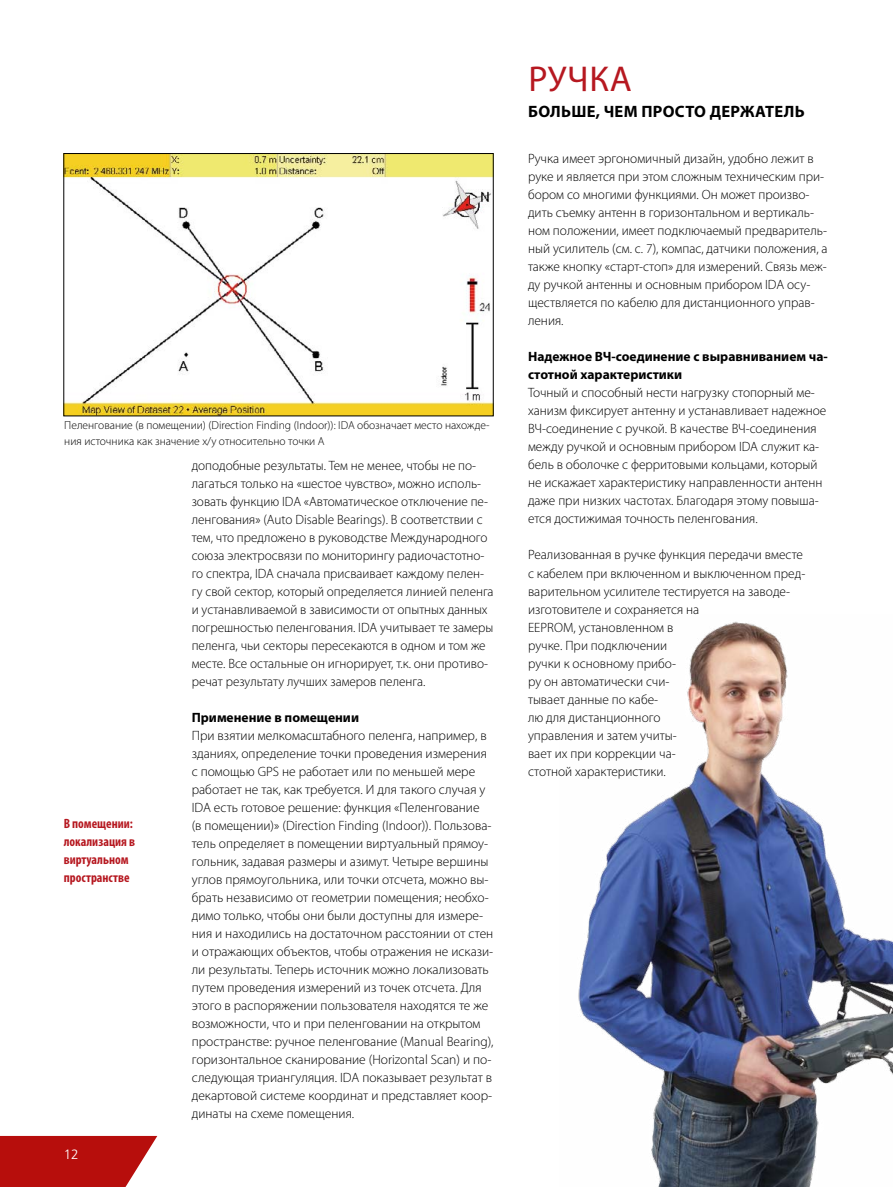
<style>
.page{position:relative;width:893px;height:1187px;background:#fff}
.page>*{position:absolute;margin:0;border:0;box-sizing:border-box;transform-origin:0 0}
.t1{font:36px "Myriad Pro";letter-spacing:.02em;color:#b61820}
.t2{font:700 16.5px "Myriad Pro";letter-spacing:.02em;color:#000}
.t3{font:300 13.5px/18px "Myriad Pro";color:#000}
.t4{font:700 13.5px/18px "Myriad Pro";color:#000}
.t5{font:700 condensed 13.5px/18px "Myriad Pro";color:#b61820}
.t6{font:300 13.5px "Frutiger LT";color:#fff}
.t7{font:300 11.55px/15.8px "Myriad Pro";color:#000}
</style>
<div class="page">
<svg style="left:0;top:1135px;width:157px;height:51px;background:#bf2927"></svg>
<img style="left:65px;top:155px;width:427px;height:259px">
<div style="left:63px;top:153px;width:431px;height:263px;border:1px solid #000"></div>
<img style="left:578px;top:621px;width:315px;height:565px">
<p class="t7" style="left:64px;top:417px;width:427px">Пеленгование (в помещении) (Direction Finding (Indoor)): IDA обозначает место нахожде&shy;ния источника как значение x/y относительно точки A</p>
<p class="t5" style="left:64px;top:814px;width:73px">В помещении: локализация в виртуальном пространстве</p>
<p class="t6" style="left:64px;top:1146px;width:17px">12</p>
<p class="t3" style="left:192px;top:456px;width:303px">доподобные результаты. Тем не менее, чтобы не по&shy;лагаться только на «шестое чувство», можно исполь&shy;зовать функцию IDA «Автоматическое отключение пе&shy;ленгования» (Auto Disable Bearings). В соответствии с тем, что предложено в руководстве Международного союза электросвязи по мониторингу радиочастотно&shy;го спектра, IDA сначала присваивает каждому пелен&shy;гу свой сектор, который определяется линией пеленга и устанавливаемой в зависимости от опытных данных погрешностью пеленгования. IDA учитывает те замеры пеленга, чьи секторы пересекаются в одном и том же месте. Все остальные он игнорирует, т.к. они противо&shy;речат результату лучших замеров пеленга.</p>
<p class="t4" style="left:192px;top:707px;width:169px">Применение в помещении</p>
<p class="t3" style="left:192px;top:726px;width:303px">При взятии мелкомасштабного пеленга, например, в зданиях, определение точки проведения измерения с помощью GPS не работает или по меньшей мере работает не так, как требуется. И для такого случая у IDA есть готовое решение: функция «Пеленгование<br>(в помещении)» (Direction Finding (Indoor)). Пользова&shy;тель определяет в помещении виртуальный прямоу&shy;гольник, задавая размеры и азимут. Четыре вершины углов прямоугольника, или точки отсчета, можно вы&shy;брать независимо от геометрии помещения; необхо&shy;димо только, чтобы они были доступны для измере&shy;ния и находились на достаточном расстоянии от стен и отражающих объектов, чтобы отражения не искази&shy;ли результаты. Теперь источник можно локализовать путем проведения измерений из точек отсчета. Для этого в распоряжении пользователя находятся те же возможности, что и при пеленговании на открытом пространстве: ручное пеленгование (Manual Bearing), горизонтальное сканирование (Horizontal Scan) и по&shy;следующая триангуляция. IDA показывает результат в декартовой системе координат и представляет коор&shy;динаты на схеме помещения.</p>
<h1 class="t1" style="left:528px;top:57px;width:105px">РУЧКА</h1>
<p class="t2" style="left:528px;top:101px;width:278px">БОЛЬШЕ, ЧЕМ ПРОСТО ДЕРЖАТЕЛЬ</p>
<p class="t3" style="left:528px;top:150px;width:301px">Ручка имеет эргономичный дизайн, удобно лежит в руке и является при этом сложным техническим при&shy;бором со многими функциями. Он может произво&shy;дить съемку антенн в горизонтальном и вертикаль&shy;ном положении, имеет подключаемый предваритель&shy;ный усилитель (см. с. 7), компас, датчики положения, а также кнопку «старт-стоп» для измерений. Связь меж&shy;ду ручкой антенны и основным прибором IDA осу&shy;ществляется по кабелю для дистанционного управ&shy;ления.</p>
<p class="t4" style="left:528px;top:347px;width:301px">Надежное ВЧ-соединение с выравниванием ча&shy;стотной характеристики</p>
<p class="t3" style="left:528px;top:384px;width:300px">Точный и способный нести нагрузку стопорный ме&shy;ханизм фиксирует антенну и устанавливает надежное ВЧ-соединение с ручкой. В качестве ВЧ-соединения между ручкой и основным прибором IDA служит ка&shy;бель в оболочке с ферритовыми кольцами, который не искажает характеристику направленности антенн даже при низких частотах. Благодаря этому повыша&shy;ется достижимая точность пеленгования.</p>
<p class="t3" style="left:528px;top:546px;width:279px">Реализованная в ручке функция передачи вместе с кабелем при включенном и выключенном пред&shy;варительном усилителе тестируется на заводе&shy;изготовителе и сохраняется на<br>EEPROM, установленном в<br>ручке. При подключении<br>ручки к основному прибо-<br>ру он автоматически счи-<br>тывает данные по кабе-<br>лю для дистанционного<br>управления и затем учиты-<br>вает их при коррекции ча-<br>стотной характеристики.</p>
</div>
